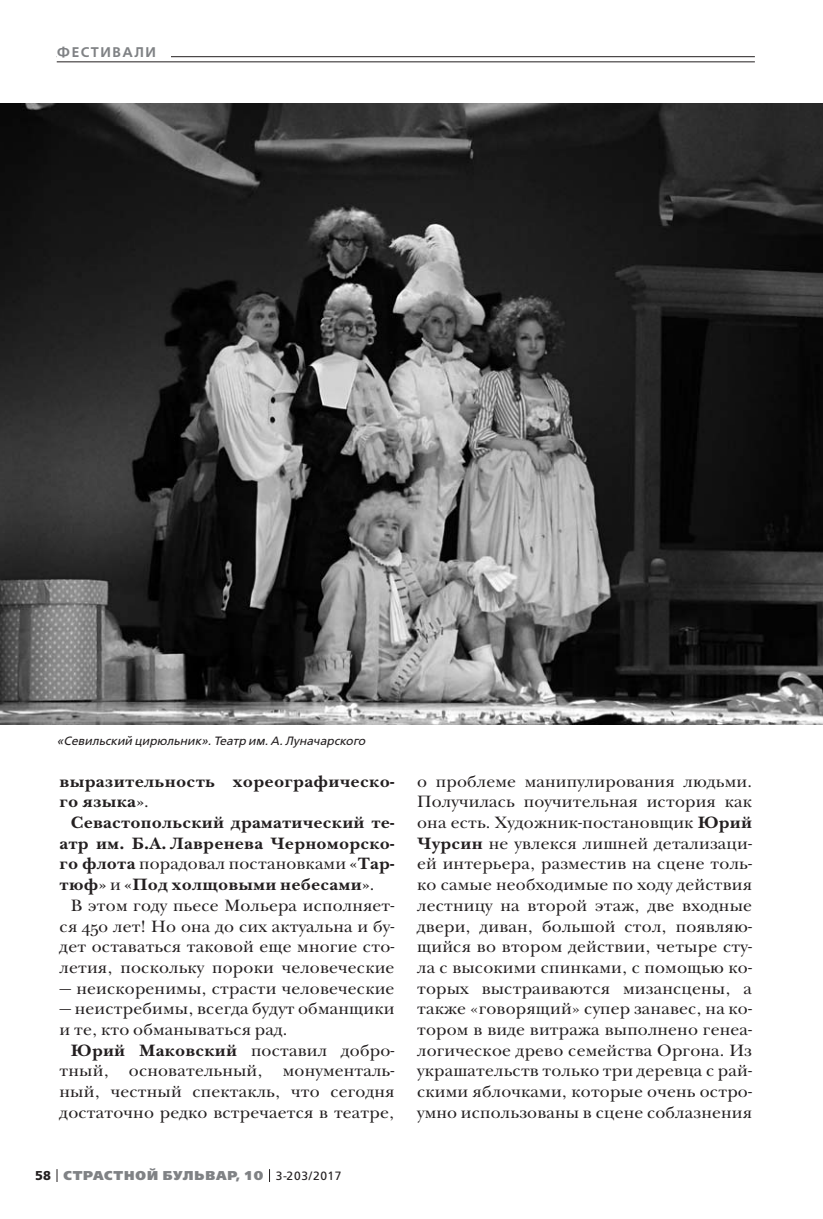
<style>
.page{position:relative;width:823px;height:1219px;background:#fff}
.page>*{position:absolute;margin:0;border:0;box-sizing:border-box;transform-origin:0 0}
.t1{font:17px/20.6px "New Baskerville ITC";letter-spacing:.01em;color:#231f20;text-align:justify}
.t2{font:700 17px/20.6px "New Baskerville ITC";letter-spacing:.01em;color:#231f20;text-align:justify}
.t3{font:700 17px/20.6px "New Baskerville ITC";letter-spacing:.01em;color:#231f20;scale:1.04 1}
.t4{font:600 14px "Free Set";letter-spacing:.11em;color:#808285}
.t5{font:800 12.8px "Free Set";letter-spacing:.07em;color:#808285}
.t6{font:italic 12px "Free Set";color:#231f20}
.s1{font-weight:400}
.s2{font-weight:700}
.s3{font-weight:700;color:#231f20}
.s4{font-weight:400;font-size:12px;color:#231f20}
</style>
<div class="page">
<svg style="left:57px;top:1169px;width:1px;height:13px"></svg>
<svg style="left:269px;top:1169px;width:1px;height:13px"></svg>
<hr style="left:57px;top:56px;width:697px;height:1px;background:#231f20">
<div style="left:57px;top:42px;width:113px;height:20px;background:#fff"></div>
<hr style="left:57px;top:62px;width:697px;height:1px;background:#231f20">
<img style="left:0;top:103px;width:822px;height:621px">
<p class="t4" style="left:57px;top:46px;width:100px">ФЕСТИВАЛИ</p>
<p class="t6" style="left:57px;top:735px;width:310px">«Севильский цирюльник». Театр им. А. Луначарского</p>
<p class="t3" style="left:60px;top:772px;width:323px">выразительность хореографическо&shy;го языка»<span class="s1">.</span></p>
<p class="t2" style="left:60px;top:814px;width:336px;text-indent:11px">Севастопольский драматический те&shy;атр им. Б.А. Лавренева Черноморско&shy;го флота <span class="s1">порадовал постановками</span> «Тар&shy;тюф» <span class="s1">и</span> «Под холщовыми небесами»<span class="s1">.</span></p>
<p class="t1" style="left:60px;top:897px;width:336px;text-indent:11px">В этом году пьесе Мольера исполняет&shy;ся 450 лет! Но она до сих актуальна и бу&shy;дет оставаться таковой еще многие сто&shy;летия, поскольку пороки человеческие</p>
<p class="t1" style="left:60px;top:979px;width:336px">— неискоренимы, страсти человеческие</p>
<p class="t1" style="left:60px;top:1000px;width:336px">— неистребимы, всегда будут обманщики и те, кто обманываться рад.</p>
<p class="t1" style="left:60px;top:1041px;width:336px;text-indent:11px"><span class="s2">Юрий Маковский</span> поставил добро&shy;тный, основательный, монументаль&shy;ный, честный спектакль, что сегодня достаточно редко встречается в театре,</p>
<p class="t5" style="left:35px;top:1169px;width:307px"><span class="s3">58</span> СТРАСТНОЙ БУЛЬВАР, 10 <span class="s4">3-203/2017</span></p>
<p class="t1" style="left:417px;top:772px;width:336px">о проблеме манипулирования людьми.<br>Получилась поучительная история как она есть. Художник-постановщик <span class="s2">Юрий Чурсин</span> не увлекся лишней детализаци&shy;ей интерьера, разместив на сцене толь&shy;ко самые необходимые по ходу действия лестницу на второй этаж, две входные двери, диван, большой стол, появляю&shy;щийся во втором действии, четыре сту&shy;ла с высокими спинками, с помощью ко&shy;торых выстраиваются мизансцены, а также «говорящий» супер занавес, на ко&shy;тором в виде витража выполнено генеа&shy;логическое древо семейства Оргона. Из украшательств только три деревца с рай&shy;скими яблочками, которые очень остро&shy;умно использованы в сцене соблазнения</p>
</div>
